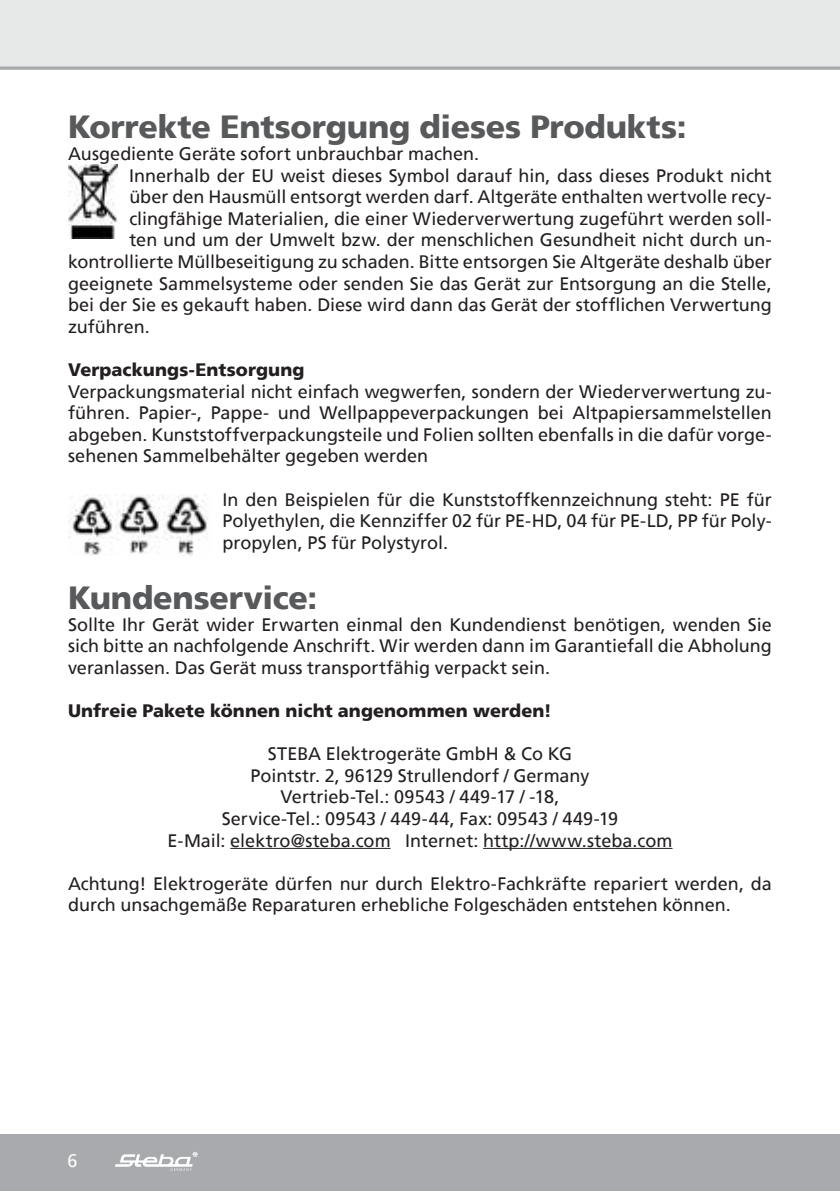
<style>
.page{position:relative;width:840px;height:1191px;background:#fff}
.page>*{position:absolute;margin:0;border:0;box-sizing:border-box;transform-origin:0 0}
.t1{font:900 32px "Frutiger";letter-spacing:-.01em;color:#58595b}
.t2{font:18px/21.6px "Frutiger";color:#231f20;text-align:justify}
.t3{font:900 18px "Frutiger";letter-spacing:.005em;color:#231f20}
.t4{font:18px "Frutiger";color:#fff}
</style>
<div class="page">
<div style="left:0;top:0;width:839px;height:68px;background:#e7e8e8"></div>
<hr style="left:839px;top:1134px;width:1px;height:57px;background:#a8aaad">
<div style="left:0;top:1134px;width:839px;height:57px;background:#a8aaad"></div>
<svg style="left:115px;top:1152px;width:82px;height:18px"></svg>
<svg style="left:0;top:66px;width:839px;height:4px;background:#b3b5b8"></svg>
<hr style="left:230px;top:848px;width:160px;height:1px;background:#231f20">
<hr style="left:483px;top:848px;width:189px;height:1px;background:#231f20">
<img style="left:68px;top:165px;width:50px;height:73px">
<img style="left:68px;top:495px;width:95px;height:60px">
<img style="left:163px;top:495px;width:45px;height:61px">
<h1 class="t1" style="left:68px;top:114px;width:619px">Korrekte Entsorgung dieses Produkts:</h1>
<p class="t2" style="left:68px;top:144px;width:412px">Ausgediente Geräte sofort unbrauchbar machen.</p>
<p class="t2" style="left:129px;top:166px;width:644px">Innerhalb der EU weist dieses Symbol darauf hin, dass dieses Produkt nicht</p>
<p class="t2" style="left:129px;top:187px;width:643px">über den Hausmüll entsorgt werden darf. Altgeräte enthalten wertvolle recy-</p>
<p class="t2" style="left:129px;top:209px;width:643px">clingfähige Materialien, die einer Wiederverwertung zugeführt werden soll-</p>
<p class="t2" style="left:129px;top:231px;width:643px">ten und um der Umwelt bzw. der menschlichen Gesundheit nicht durch un-</p>
<p class="t2" style="left:68px;top:252px;width:705px">kontrollierte Müllbeseitigung zu schaden. Bitte entsorgen Sie Altgeräte deshalb über</p>
<p class="t2" style="left:68px;top:274px;width:704px">geeignete Sammelsysteme oder senden Sie das Gerät zur Entsorgung an die Stelle,</p>
<p class="t2" style="left:68px;top:295px;width:705px">bei der Sie es gekauft haben. Diese wird dann das Gerät der stofflichen Verwertung</p>
<p class="t2" style="left:68px;top:317px;width:83px">zuführen.</p>
<p class="t3" style="left:68px;top:362px;width:238px">Verpackungs-Entsorgung</p>
<p class="t2" style="left:68px;top:382px;width:704px">Verpackungsmaterial nicht einfach wegwerfen, sondern der Wiederverwertung zu&shy;führen. Papier-, Pappe- und Wellpappeverpackungen bei Altpapiersammelstellen abgeben. Kunststoffverpackungsteile und Folien sollten ebenfalls in die dafür vorge&shy;sehenen Sammelbehälter gegeben werden</p>
<p class="t2" style="left:222px;top:490px;width:550px">In den Beispielen für die Kunststoffkennzeichnung steht: PE für Polyethylen, die Kennziffer 02 für PE-HD, 04 für PE-LD, PP für Poly&shy;propylen, PS für Polystyrol.</p>
<h1 class="t1" style="left:68px;top:584px;width:250px">Kundenservice:</h1>
<p class="t2" style="left:68px;top:615px;width:705px">Sollte Ihr Gerät wider Erwarten einmal den Kundendienst benötigen, wenden Sie sich bitte an nachfolgende Anschrift. Wir werden dann im Garantiefall die Abholung veranlassen. Das Gerät muss transportfähig verpackt sein.</p>
<p class="t3" style="left:68px;top:703px;width:485px">Unfreie Pakete können nicht angenommen werden!</p>
<p class="t2" style="left:167px;top:744px;width:506px;text-align:center">STEBA Elektrogeräte GmbH &amp; Co KG<br>Pointstr. 2, 96129 Strullendorf / Germany<br>Vertrieb-Tel.: 09543 / 449-17 / -18,<br>Service-Tel.: 09543 / 449-44, Fax: 09543 / 449-19<br>E-Mail: elektro@steba.com Internet: http://www.steba.com</p>
<p class="t2" style="left:68px;top:874px;width:705px">Achtung! Elektrogeräte dürfen nur durch Elektro-Fachkräfte repariert werden, da durch unsachgemäße Reparaturen erhebliche Folgeschäden entstehen können.</p>
<p class="t4" style="left:67px;top:1153px;width:12px">6</p>
</div>
